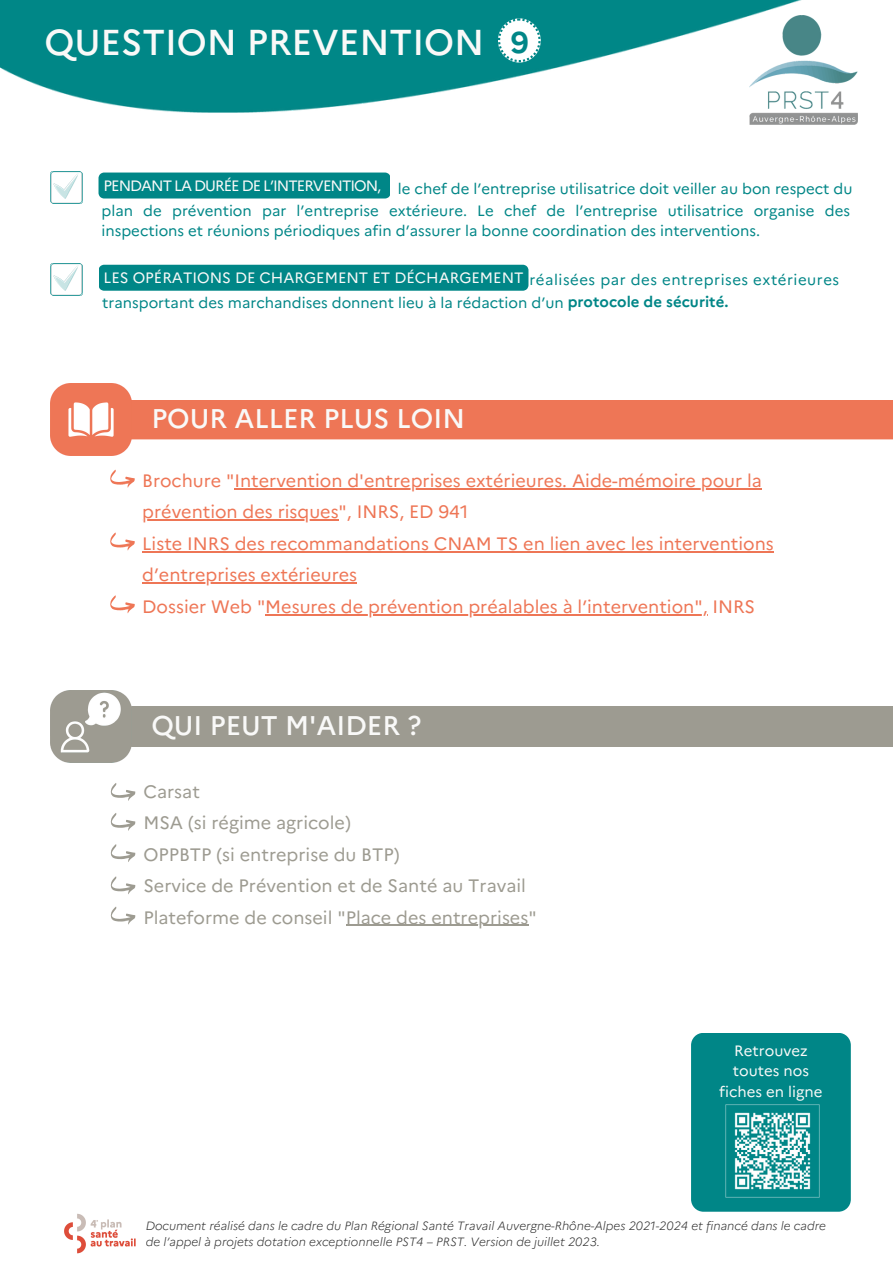
<style>
.page{position:relative;width:893px;height:1264px;background:#fff}
.page>*{position:absolute;margin:0;border:0;box-sizing:border-box;transform-origin:0 0}
.t1{font:500 36px "Marianne";color:#f9f9f8}
.t2{font:700 30px "Marianne";color:#008687}
.t3{font:500 27px "Marianne";color:#f9f9f8}
.t4{font:18px/31.5px "Marianne";color:#ee7656}
.t5{font:18px "Marianne";color:#9d9b91}
.t6{font:15px/20.2px "Marianne";color:#008687}
.t7{font:15px/20.2px "Marianne";color:#f9f9f8;text-align:center}
.t8{font:15px "Marianne";letter-spacing:-.065em;color:#f9f9f8}
.t9{font:italic 300 12px/16px "Marianne";color:#000}
.s1{color:#008687}
.s2{font-weight:700}
</style>
<div class="page">
<img style="left:749px;top:112px;width:108px;height:13px">
<img style="left:0;top:0;width:858px;height:112px">
<div style="left:691px;top:1032px;width:159px;height:179px;background:#008687;border-radius:12px"></div>
<img style="left:725px;top:1104px;width:94px;height:93px">
<div style="left:131px;top:706px;width:761px;height:40px;background:#9d9b91"></div>
<img style="left:50px;top:690px;width:81px;height:72px">
<div style="left:98px;top:172px;width:292px;height:26px;background:#008687"></div>
<img style="left:51px;top:171px;width:31px;height:32px">
<div style="left:99px;top:265px;width:429px;height:26px;background:#008687"></div>
<img style="left:51px;top:264px;width:31px;height:31px">
<div style="left:131px;top:400px;width:761px;height:39px;background:#ee7656"></div>
<img style="left:50px;top:383px;width:81px;height:72px">
<svg style="left:110px;top:469px;width:25px;height:18px"></svg>
<svg style="left:110px;top:532px;width:25px;height:18px"></svg>
<hr style="left:234px;top:488px;width:527px;height:1px;background:#ee7656">
<hr style="left:142px;top:519px;width:196px;height:1px;background:#ee7656">
<hr style="left:142px;top:551px;width:631px;height:1px;background:#ee7656">
<hr style="left:142px;top:582px;width:215px;height:1px;background:#ee7656">
<hr style="left:265px;top:614px;width:442px;height:1px;background:#ee7656">
<svg style="left:110px;top:595px;width:25px;height:18px"></svg>
<svg style="left:111px;top:783px;width:24px;height:18px"></svg>
<svg style="left:111px;top:876px;width:24px;height:18px"></svg>
<svg style="left:111px;top:844px;width:24px;height:18px"></svg>
<hr style="left:345px;top:924px;width:183px;height:1px;background:#9d9b91">
<svg style="left:111px;top:813px;width:24px;height:17px"></svg>
<svg style="left:111px;top:906px;width:24px;height:18px"></svg>
<img style="left:64px;top:1213px;width:72px;height:41px">
<svg style="left:498px;top:18px;width:42px;height:44px"></svg>
<p class="t1" style="left:44px;top:14px;width:441px">QUESTION PREVENTION</p>
<p class="t2" style="left:510px;top:19px;width:19px">9</p>
<p class="t8" style="left:104px;top:174px;width:279px">PENDANT LA DURÉE DE L’INTERVENTION,</p>
<p class="t6" style="left:398px;top:177px;width:456px">le chef de l’entreprise utilisatrice doit veiller au bon respect du</p>
<p class="t6" style="left:101px;top:199px;width:750px">plan de prévention par l’entreprise extérieure. Le chef de l’entreprise utilisatrice organise des inspections et réunions périodiques afin d’assurer la bonne coordination des interventions.</p>
<p class="t7" style="left:104px;top:267px;width:737px">LES OPÉRATIONS DE CHARGEMENT ET DÉCHARGEMENT <span class="s1">réalisées par des entreprises extérieures</span></p>
<p class="t6" style="left:102px;top:291px;width:627px">transportant des marchandises donnent lieu à la rédaction d’un <span class="s2">protocole de sécurité.</span></p>
<p class="t3" style="left:151px;top:397px;width:315px">POUR ALLER PLUS LOIN</p>
<p class="t4" style="left:142px;top:463px;width:621px">Brochure "Intervention d'entreprises extérieures. Aide-mémoire pour la prévention des risques", INRS, ED 941</p>
<p class="t4" style="left:142px;top:526px;width:633px">Liste INRS des recommandations CNAM TS en lien avec les interventions d’entreprises extérieures</p>
<p class="t4" style="left:142px;top:589px;width:614px">Dossier Web "Mesures de prévention préalables à l’intervention", INRS</p>
<p class="t3" style="left:151px;top:704px;width:271px">QUI PEUT M'AIDER ?</p>
<p class="t5" style="left:143px;top:777px;width:58px">Carsat</p>
<p class="t5" style="left:143px;top:808px;width:209px">MSA (si régime agricole)</p>
<p class="t5" style="left:143px;top:840px;width:257px">OPPBTP (si entreprise du BTP)</p>
<p class="t5" style="left:143px;top:871px;width:384px">Service de Prévention et de Santé au Travail</p>
<p class="t5" style="left:143px;top:903px;width:395px">Plateforme de conseil "Place des entreprises"</p>
<p class="t7" style="left:719px;top:1039px;width:105px">Retrouvez toutes nos fiches en ligne</p>
<p class="t9" style="left:146px;top:1216px;width:681px">Document réalisé dans le cadre du Plan Régional Santé Travail Auvergne-Rhône-Alpes 2021-2024 et financé dans le cadre de l’appel à projets dotation exceptionnelle PST4 – PRST. Version de juillet 2023.</p>
</div>
